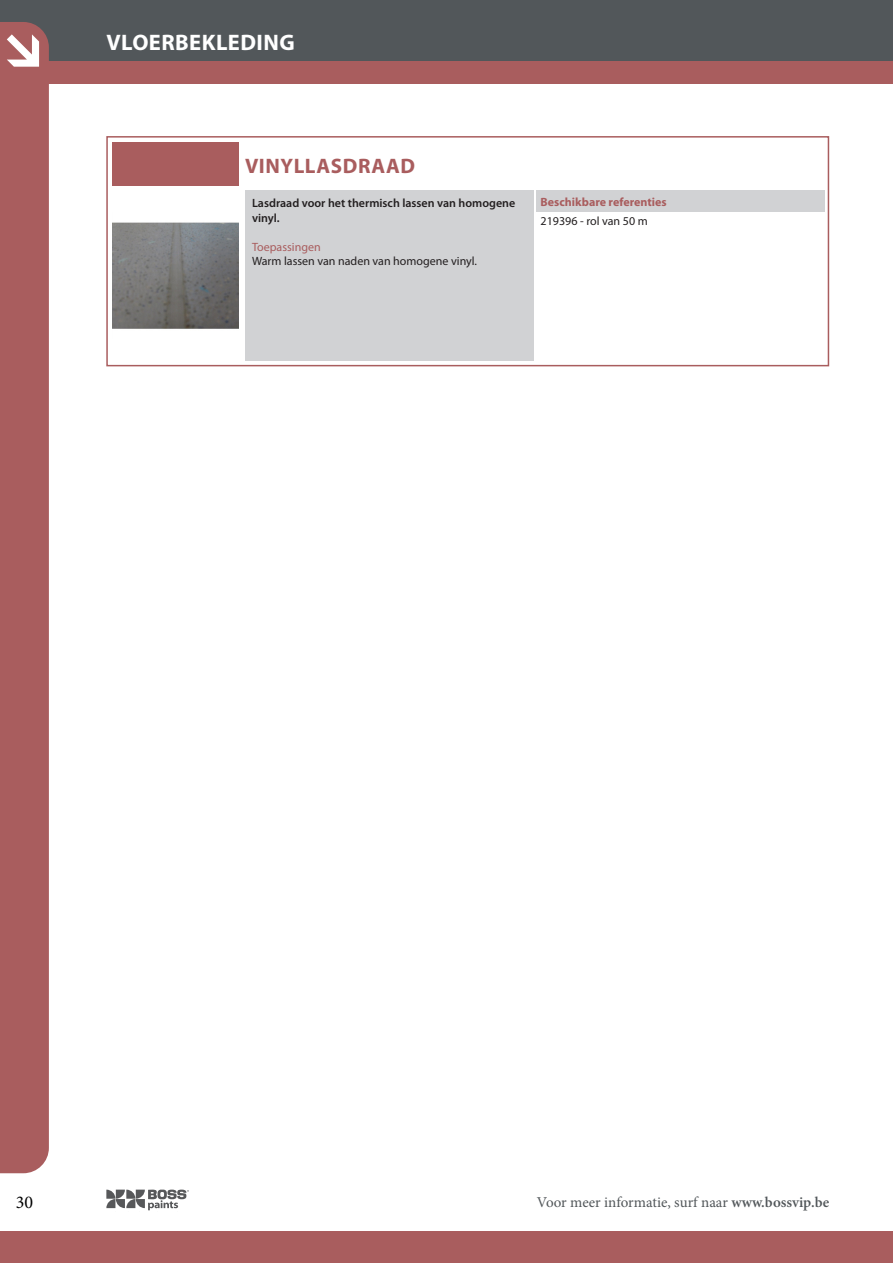
<style>
.page{position:relative;width:893px;height:1263px;background:#fff}
.page>*{position:absolute;margin:0;border:0;box-sizing:border-box;transform-origin:0 0}
.t1{font:700 22.5px "Myriad Pro";letter-spacing:.02em;color:#fff}
._03_productname_titl{font:700 21px "Myriad Pro";letter-spacing:.03em;color:#a95d5e}
.t2{font:18px "Minion Pro";color:#000}
.t3{font:15px "Minion Pro";color:#52575a}
._01_product_beschrij{font:600 12px/15px "Myriad Pro";color:#231f20}
._01_bodytext_table{font:12px/14.2px "Myriad Pro";color:#231f20}
._02_subtitles_table{font:700 12px "Myriad Pro";color:#a95d5e}
._01_body_table_color{font:12px "Myriad Pro";color:#231f20}
.s1{color:#a95d5e}
.s2{font-weight:600}
</style>
<div class="page">
<div style="left:0;top:0;width:893px;height:71px;background:#52575a"></div>
<svg style="left:106px;top:1189px;width:83px;height:21px"></svg>
<div style="left:0;top:22px;width:49px;height:1151px;background:#a95d5e"></div>
<div style="left:0;top:1231px;width:893px;height:32px;background:#a95d5e"></div>
<div style="left:0;top:61px;width:893px;height:22px;background:#a95d5e"></div>
<div style="left:7px;top:30px;width:34px;height:42px;background:#a95d5e"></div>
<svg style="left:7px;top:34px;width:32px;height:33px"></svg>
<div style="left:112px;top:142px;width:126px;height:44px;background:#a95d5e"></div>
<img style="left:112px;top:222px;width:126px;height:107px">
<div style="left:245px;top:191px;width:289px;height:170px;background:#d1d2d4"></div>
<div style="left:536px;top:191px;width:289px;height:21px;background:#d1d2d4"></div>
<div style="left:106px;top:136px;width:723px;height:230px;border:2px solid #a95d5e"></div>
<p class="t1" style="left:107px;top:28px;width:190px">VLOERBEKLEDING</p>
<p class="_03_productname_titl" style="left:245px;top:152px;width:171px">VINYLLASDRAAD</p>
<p class="_01_product_beschrij" style="left:252px;top:195px;width:265px">Lasdraad voor het thermisch lassen van homogene vinyl.</p>
<p class="_01_bodytext_table" style="left:252px;top:240px;width:226px"><span class="s1">Toepassingen<br></span>Warm lassen van naden van homogene vinyl.</p>
<p class="_02_subtitles_table" style="left:541px;top:194px;width:128px">Beschikbare referenties</p>
<p class="_01_body_table_color" style="left:541px;top:213px;width:109px">219396 - rol van 50 m</p>
<h3 class="t2" style="left:16px;top:1190px;width:19px">30</h3>
<p class="t3" style="left:537px;top:1192px;width:294px">Voor meer informatie, surf naar <span class="s2">www.bossvip.be</span></p>
</div>
